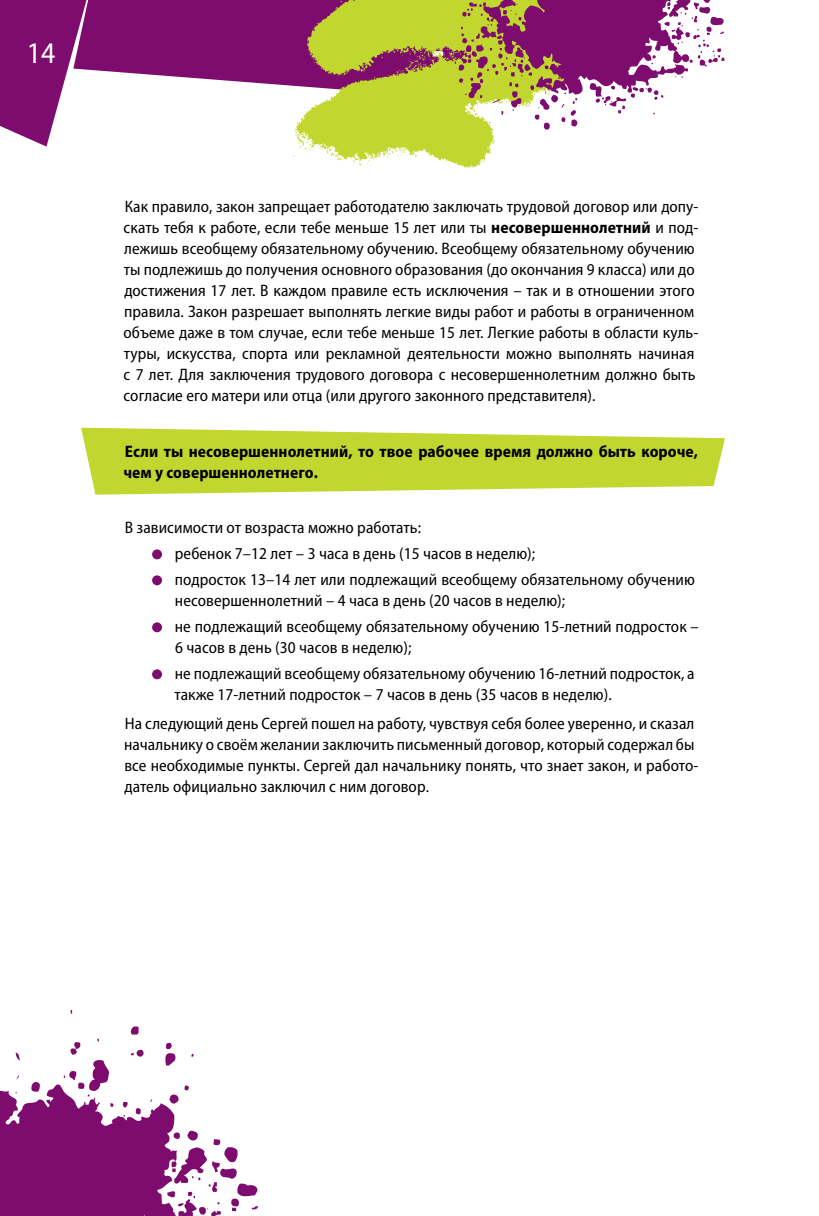
<style>
.page{position:relative;width:819px;height:1216px;background:#fff}
.page>*{position:absolute;margin:0;border:0;box-sizing:border-box;transform-origin:0 0}
.t1{font:semi-condensed 30.1px "Myriad Pro";color:#fff}
.t2{font:semi-condensed 16.62px/21px "Myriad Pro";letter-spacing:.005em;color:#000}
.t3{font:700 semi-condensed 16.62px/21px "Myriad Pro";letter-spacing:.005em;color:#000}
.s1{font-weight:700}
</style>
<div class="page">
<svg style="left:0;top:1010px;width:258px;height:205px"></svg>
<svg style="left:0;top:0;width:293px;height:147px;fill:#7e0c6e"></svg>
<svg style="left:293px;top:0;width:202px;height:169px;background:#bfbb5a"></svg>
<svg style="left:436px;top:0;width:289px;height:130px"></svg>
<svg style="left:81px;top:427px;width:644px;height:67px;background:#cadd50"></svg>
<div style="left:152px;top:549px;width:10px;height:10px;background:#7e0c6e;border-radius:50%"></div>
<div style="left:152px;top:575px;width:10px;height:10px;background:#7e0c6e;border-radius:50%"></div>
<div style="left:152px;top:622px;width:10px;height:10px;background:#7e0c6e;border-radius:50%"></div>
<div style="left:152px;top:669px;width:10px;height:10px;background:#7e0c6e;border-radius:50%"></div>
<h1 class="t1" style="left:27px;top:36px;width:30px">14</h1>
<p class="t2" style="left:124px;top:196px;width:576px">Как правило, закон запрещает работодателю заключать трудовой договор или допу&shy;скать тебя к работе, если тебе меньше 15 лет или ты <span class="s1">несовершеннолетний</span> и под&shy;лежишь всеобщему обязательному обучению. Всеобщему обязательному обучению ты подлежишь до получения основного образования (до окончания 9 класса) или до достижения 17 лет. В каждом правиле есть исключения – так и в отношении этого правила. Закон разрешает выполнять легкие виды работ и работы в ограниченном объеме даже в том случае, если тебе меньше 15 лет. Легкие работы в области куль&shy;туры, искусства, спорта или рекламной деятельности можно выполнять начиная с 7 лет. Для заключения трудового договора с несовершеннолетним должно быть согласие его матери или отца (или другого законного представителя).</p>
<p class="t3" style="left:123px;top:440px;width:576px">Если ты несовершеннолетний, то твое рабочее время должно быть короче, чем у совершеннолетнего.</p>
<p class="t2" style="left:175px;top:515px;width:521px;line-height:25.9px;text-indent:-50px">В зависимости от возраста можно работать:<br>ребенок 7–12 лет – 3 часа в день (15 часов в неделю);<br>подросток 13–14 лет или подлежащий всеобщему обязательному обучению</p>
<p class="t2" style="left:175px;top:588px;width:525px;line-height:25.9px">несовершеннолетний – 4 часа в день (20 часов в неделю);<br>не подлежащий всеобщему обязательному обучению 15-летний подросток –</p>
<p class="t2" style="left:175px;top:635px;width:521px;line-height:25.9px">6 часов в день (30 часов в неделю);<br>не подлежащий всеобщему обязательному обучению 16-летний подросток, а</p>
<p class="t2" style="left:125px;top:680px;width:571px;line-height:28.5px;text-indent:50px">также 17-летний подросток – 7 часов в день (35 часов в неделю).<br>На следующий день Сергей пошел на работу, чувствуя себя более уверенно, и сказал</p>
<p class="t2" style="left:124px;top:734px;width:575px">начальнику о своём желании заключить письменный договор, который содержал бы все необходимые пункты. Сергей дал начальнику понять, что знает закон, и работо&shy;датель официально заключил с ним договор.</p>
</div>
